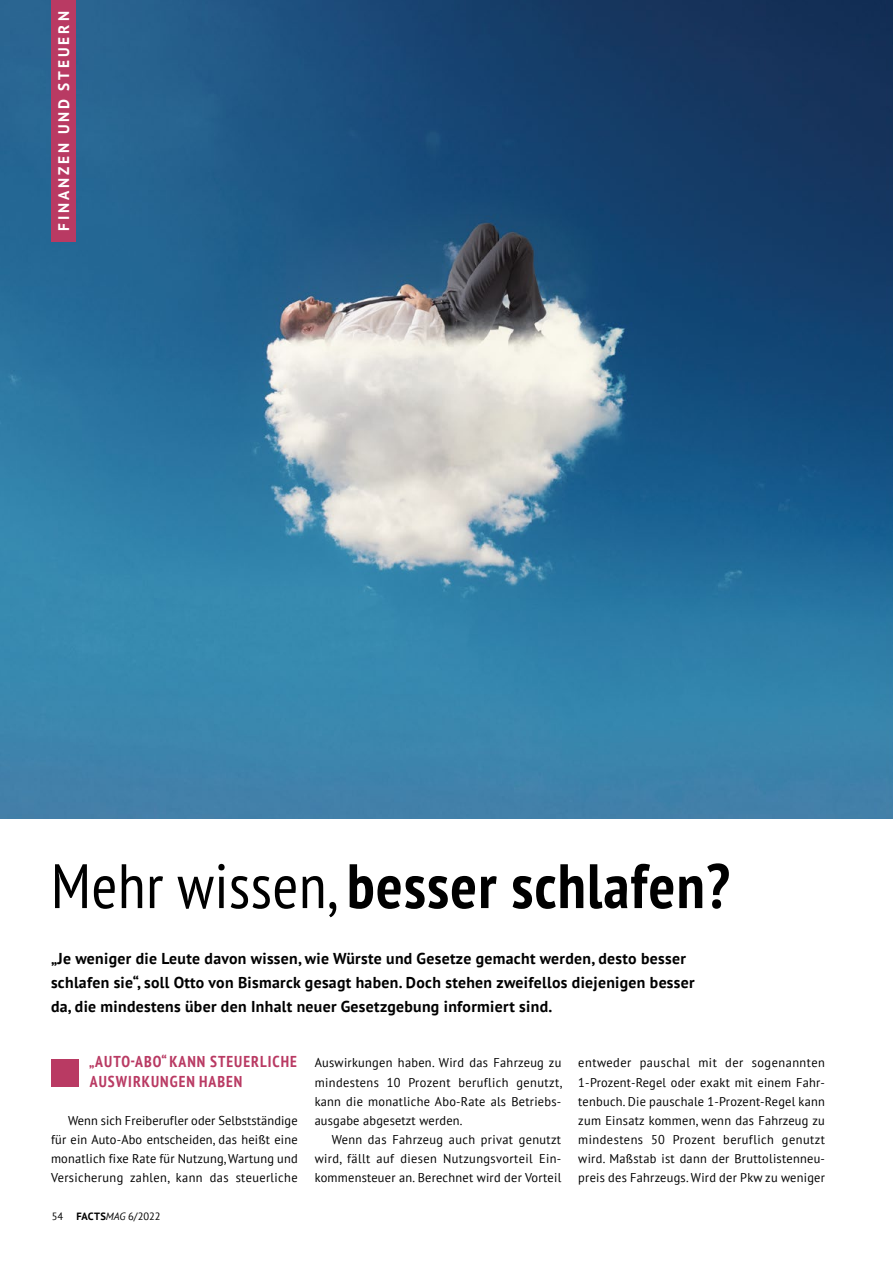
<style>
.page{position:relative;width:893px;height:1263px;background:#fff}
.page>*{position:absolute;margin:0;border:0;box-sizing:border-box;transform-origin:0 0}
.t1{font:700 condensed 62.55px "PT Sans";letter-spacing:.02em;color:#000}
.t2{font:700 15.75px/24px "PT Sans";letter-spacing:.02em;color:#000}
.t3{font:700 condensed 15.75px/19.2px "PT Sans";letter-spacing:.065em;color:#b93a63}
.t4{font:700 15.3px "PT Sans";letter-spacing:.19em;color:#fff}
.t5{font:12.75px/19.2px "PT Sans";letter-spacing:.02em;color:#000;text-align:justify}
.t6{font:10.5px "PT Sans";color:#000}
.s1{font-weight:400}
.s2{font-weight:700}
.s3{font-style:italic}
</style>
<div class="page">
<img style="left:0;top:0;width:893px;height:819px">
<div style="left:0;top:811px;width:781px;height:153px;background:#fff"></div>
<div style="left:51px;top:1059px;width:28px;height:27px;background:#b93a63"></div>
<div style="left:51px;top:0;width:24px;height:242px;background:#b93a63"></div>
<p class="t4" style="left:53px;top:231px;width:221px;rotate:-90deg">FINANZEN UND STEUERN</p>
<h1 class="t1" style="left:51px;top:844px;width:680px"><span class="s1">Mehr wissen,</span> besser schlafen?</h1>
<p class="t2" style="left:51px;top:946px;width:645px">„Je weniger die Leute davon wissen, wie Würste und Gesetze gemacht werden, desto besser schlafen sie“, soll Otto von Bismarck gesagt haben. Doch stehen zweifellos diejenigen besser da, die mindestens über den Inhalt neuer Gesetzgebung informiert sind.</p>
<p class="t3" style="left:89px;top:1052px;width:209px">„AUTO-ABO“ KANN STEUERLICHE<br>AUSWIRKUNGEN HABEN</p>
<p class="t5" style="left:51px;top:1110px;width:248px;text-indent:17px">Wenn sich Freiberufler oder Selbstständige für ein Auto-Abo entscheiden, das heißt eine monatlich fixe Rate für Nutzung, Wartung und Versicherung zahlen, kann das steuerliche</p>
<p class="t6" style="left:52px;top:1209px;width:13px">54</p>
<p class="t6" style="left:77px;top:1209px;width:86px"><span class="s2">FACTS</span><span class="s3">MAG</span> 6/2022</p>
<p class="t5" style="left:315px;top:1053px;width:249px">Auswirkungen haben. Wird das Fahrzeug zu mindestens 10 Prozent beruflich genutzt, kann die monatliche Abo-Rate als Betriebs&shy;ausgabe abgesetzt werden.</p>
<p class="t5" style="left:315px;top:1129px;width:248px;text-indent:17px">Wenn das Fahrzeug auch privat genutzt wird, fällt auf diesen Nutzungsvorteil Ein&shy;kommensteuer an. Berechnet wird der Vorteil</p>
<p class="t5" style="left:578px;top:1053px;width:248px">entweder pauschal mit der sogenannten 1-Prozent-Regel oder exakt mit einem Fahr&shy;tenbuch. Die pauschale 1-Prozent-Regel kann zum Einsatz kommen, wenn das Fahrzeug zu mindestens 50 Prozent beruflich genutzt wird. Maßstab ist dann der Bruttolistenneu&shy;preis des Fahrzeugs. Wird der Pkw zu weniger</p>
</div>
